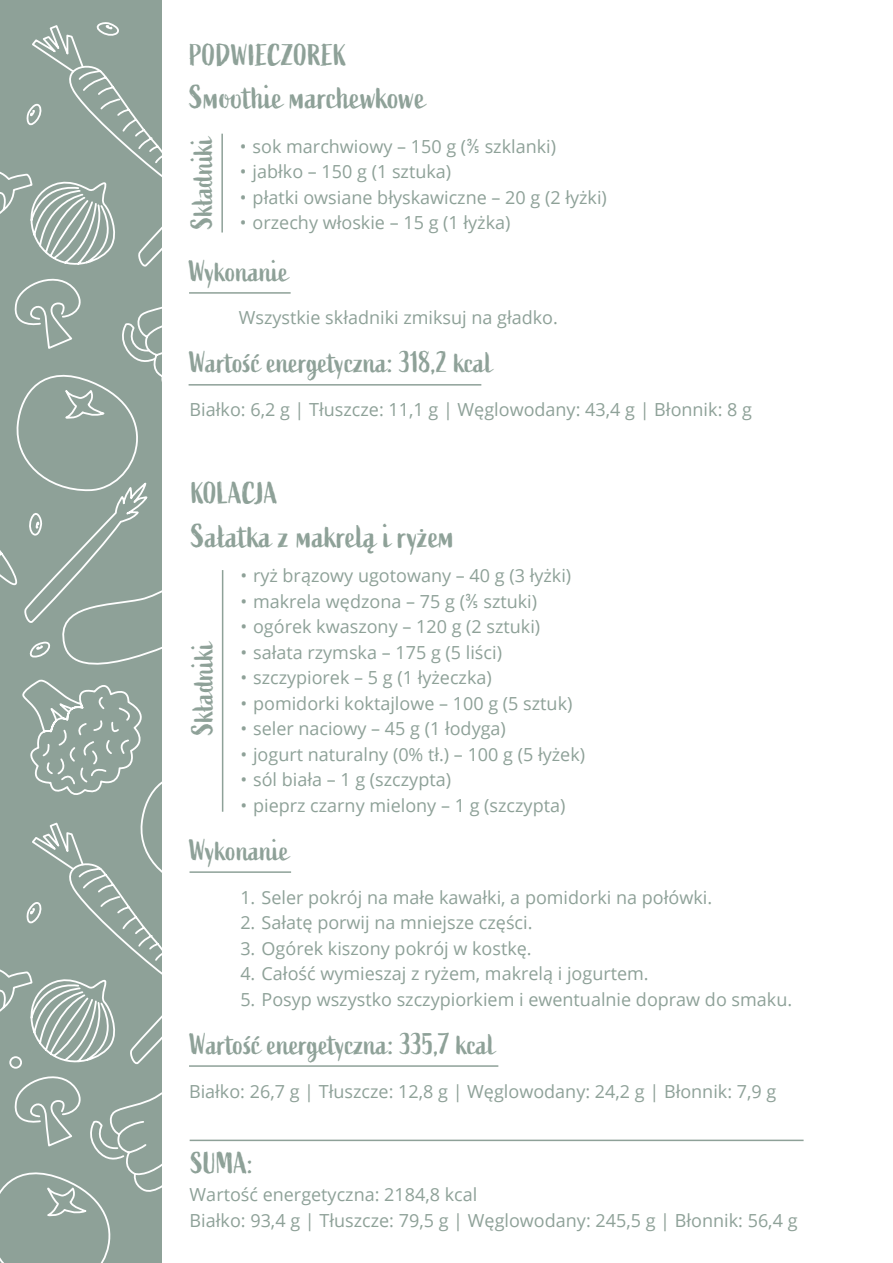
<style>
.page{position:relative;width:893px;height:1263px;background:#fff}
.page>*{position:absolute;margin:0;border:0;box-sizing:border-box;transform-origin:0 0}
.t1{font:33px "Active";color:#8ea198}
.t2{font:30px "Active";color:#8ea198}
.t3{font:18px/25.8px "Open Sans";color:#8ea198}
.s1{font-family:"Avory IPE"}
</style>
<div class="page">
<svg style="left:0;top:2px;width:162px;height:1261px;background:#95a69e"></svg>
<hr style="left:221px;top:134px;width:2px;height:99px;background:#8ea198">
<hr style="left:189px;top:292px;width:102px;height:2px;background:#8ea198">
<hr style="left:189px;top:384px;width:292px;height:2px;background:#8ea198">
<hr style="left:222px;top:570px;width:1px;height:242px;background:#8ea198">
<hr style="left:190px;top:871px;width:101px;height:2px;background:#8ea198">
<hr style="left:189px;top:1065px;width:309px;height:2px;background:#8ea198">
<hr style="left:190px;top:1139px;width:614px;height:2px;background:#8ea198">
<h2 class="t2" style="left:190px;top:38px;width:158px">PODWIECZOREK</h2>
<h1 class="t1" style="left:190px;top:79px;width:238px">Smoothie marchewkowe</h1>
<h2 class="t2" style="left:185px;top:229px;width:96px;rotate:-90deg">Składniki</h2>
<p class="t3" style="left:240px;top:133px;width:318px">• sok marchwiowy – 150 g (<span class="s1">⅗</span> szklanki)</p>
<p class="t3" style="left:240px;top:158px;width:213px">• jabłko – 150 g (1 sztuka)</p>
<p class="t3" style="left:240px;top:184px;width:368px">• płatki owsiane błyskawiczne – 20 g (2 łyżki)</p>
<p class="t3" style="left:240px;top:209px;width:272px">• orzechy włoskie – 15 g (1 łyżka)</p>
<h2 class="t2" style="left:189px;top:254px;width:101px">Wykonanie</h2>
<p class="t3" style="left:239px;top:305px;width:321px">Wszystkie składniki zmiksuj na gładko.</p>
<h2 class="t2" style="left:190px;top:345px;width:305px">Wartość energetyczna: 318,2 kcal</h2>
<p class="t3" style="left:190px;top:396px;width:564px">Białko: 6,2 g | Tłuszcze: 11,1 g | Węglowodany: 43,4 g | Błonnik: 8 g</p>
<h2 class="t2" style="left:191px;top:476px;width:88px">KOLACJA</h2>
<h1 class="t1" style="left:191px;top:517px;width:265px">Sałatka z makrelą i ryżem</h1>
<h2 class="t2" style="left:185px;top:735px;width:96px;rotate:-90deg">Składniki</h2>
<p class="t3" style="left:240px;top:562px;width:332px">• ryż brązowy ugotowany – 40 g (3 łyżki)</p>
<p class="t3" style="left:240px;top:588px;width:298px">• makrela wędzona – 75 g (<span class="s1">⅗</span> sztuki)</p>
<p class="t3" style="left:240px;top:613px;width:301px">• ogórek kwaszony – 120 g (2 sztuki)</p>
<p class="t3" style="left:240px;top:639px;width:263px">• sałata rzymska – 175 g (5 liści)</p>
<p class="t3" style="left:240px;top:664px;width:253px">• szczypiorek – 5 g (1 łyżeczka)</p>
<p class="t3" style="left:240px;top:690px;width:334px">• pomidorki koktajlowe – 100 g (5 sztuk)</p>
<p class="t3" style="left:240px;top:715px;width:267px">• seler naciowy – 45 g (1 łodyga)</p>
<p class="t3" style="left:240px;top:741px;width:346px">• jogurt naturalny (0% tł.) – 100 g (5 łyżek)</p>
<p class="t3" style="left:240px;top:766px;width:212px">• sól biała – 1 g (szczypta)</p>
<p class="t3" style="left:240px;top:792px;width:327px">• pieprz czarny mielony – 1 g (szczypta)</p>
<h2 class="t2" style="left:190px;top:833px;width:101px">Wykonanie</h2>
<p class="t3" style="left:240px;top:884px;width:473px">1. Seler pokrój na małe kawałki, a pomidorki na połówki.</p>
<p class="t3" style="left:240px;top:909px;width:294px">2. Sałatę porwij na mniejsze części.</p>
<p class="t3" style="left:240px;top:935px;width:293px">3. Ogórek kiszony pokrój w kostkę.</p>
<p class="t3" style="left:240px;top:960px;width:410px">4. Całość wymieszaj z ryżem, makrelą i jogurtem.</p>
<p class="t3" style="left:240px;top:986px;width:553px">5. Posyp wszystko szczypiorkiem i ewentualnie dopraw do smaku.</p>
<h2 class="t2" style="left:190px;top:1027px;width:307px">Wartość energetyczna: 335,7 kcal</h2>
<p class="t3" style="left:189px;top:1078px;width:589px">Białko: 26,7 g | Tłuszcze: 12,8 g | Węglowodany: 24,2 g | Błonnik: 7,9 g</p>
<h2 class="t2" style="left:191px;top:1145px;width:64px">SUMA:</h2>
<p class="t3" style="left:190px;top:1181px;width:609px">Wartość energetyczna: 2184,8 kcal<br>Białko: 93,4 g | Tłuszcze: 79,5 g | Węglowodany: 245,5 g | Błonnik: 56,4 g</p>
</div>
